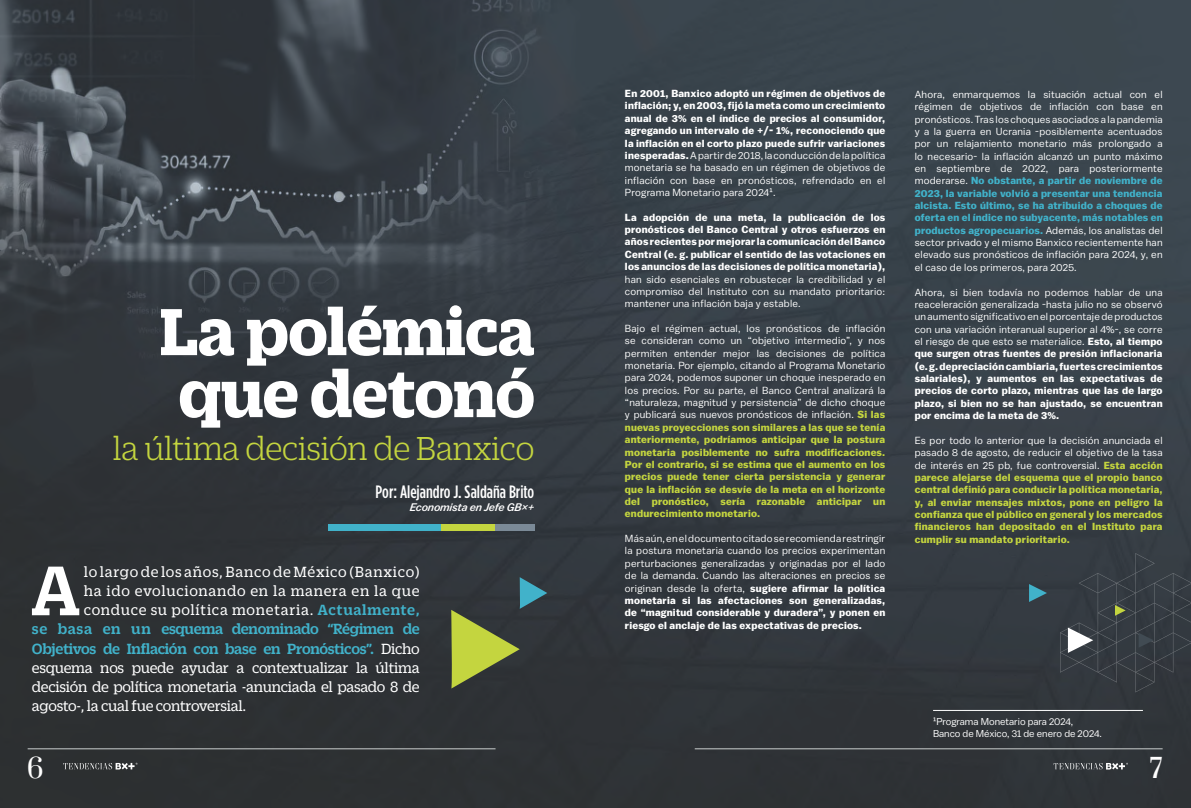
<style>
.page{position:relative;width:1191px;height:808px;background:#fff}
.page>*{position:absolute;margin:0;border:0;box-sizing:border-box;transform-origin:0 0}
.t1{font:500 76.1px "Duplicate Slab";color:#fff}
.t2{font:700 72px/62px "Duplicate Slab";letter-spacing:-.015em;color:#fff}
.t3{font:300 36px "Duplicate Slab";letter-spacing:-.01em;color:#c4d53f}
.t4{font:26px "Prata";color:#fff}
.t5{font:500 17.9px "Gotham Condensed";color:#fff}
.t6{font:16px "Duplicate Slab";letter-spacing:-.02em;color:#fff}
.t7{font:16px "Duplicate Slab";letter-spacing:.04em;color:#fff}
.t8{font:500 16px "Duplicate Slab";letter-spacing:-.02em;color:#41b2ca}
.t9{font:italic 500 11px "Balto";letter-spacing:-.005em;color:#fff}
.t10{font:10.3px/12.4px "Balto";letter-spacing:.02em;color:#fff;text-align:justify}
.t11{font:700 10.3px/12.4px "Balto";letter-spacing:.02em;color:#fff;text-align:justify}
.t12{font:700 10.3px/12.4px "Balto";letter-spacing:.02em;color:#c4d53f;text-align:justify}
.t13{font:10px/12px "Balto";color:#fff}
.s1{font-weight:500;color:#41b2ca}
.s2{font-weight:400;color:#fff}
.s3{font-weight:400}
.s4{font-weight:700;color:#c4d53f}
.s5{font-weight:700}
.s6{font-weight:700;color:#41b2ca}
</style>
<div class="page">
<img style="left:0;top:0;width:1191px;height:808px">
<hr style="left:694px;top:748px;width:468px;height:1px;background:#cacece">
<hr style="left:28px;top:748px;width:467px;height:1px;background:#cacece">
<svg style="left:63px;top:763px;width:74px;height:6px"></svg>
<svg style="left:1053px;top:763px;width:75px;height:6px"></svg>
<div style="left:328px;top:524px;width:113px;height:7px;background:#41b2ca"></div>
<div style="left:441px;top:524px;width:55px;height:7px;background:#c4d53f"></div>
<div style="left:496px;top:524px;width:39px;height:7px;background:#7b8a97"></div>
<svg style="left:1029px;top:584px;width:18px;height:18px"></svg>
<hr style="left:933px;top:710px;width:210px;height:1px;background:#fff">
<svg style="left:1060px;top:553px;width:131px;height:139px;background:#3a4045"></svg>
<svg style="left:451px;top:577px;width:96px;height:113px;background:#556040"></svg>
<h2 class="t2" style="left:160px;top:295px;width:377px">La polémica que detonó</h2>
<h3 class="t3" style="left:113px;top:426px;width:423px">la última decisión de Banxico</h3>
<h3 class="t5" style="left:375px;top:481px;width:160px">Por: Alejandro J. Saldaña Brito</h3>
<p class="t9" style="left:410px;top:500px;width:127px">Economista en Jefe GB×+</p>
<h1 class="t1" style="left:30px;top:540px;width:52px">A</h1>
<h3 class="t7" style="left:84px;top:561px;width:337px">lo largo de los años, Banco de México (Banxico)</h3>
<h3 class="t7" style="left:84px;top:580px;width:337px">ha ido evolucionando en la manera en la que</h3>
<h3 class="t7" style="left:84px;top:600px;width:337px">conduce su política monetaria. <span class="s1">Actualmente,</span></h3>
<h3 class="t8" style="left:32px;top:619px;width:389px">se basa en un esquema denominado “Régimen de</h3>
<h3 class="t8" style="left:32px;top:638px;width:389px">Objetivos de Inflación con base en Pronósticos”. <span class="s2">Dicho</span></h3>
<h3 class="t6" style="left:32px;top:657px;width:389px">esquema nos puede ayudar a contextualizar la última</h3>
<h3 class="t6" style="left:32px;top:676px;width:389px">decisión de política monetaria -anunciada el pasado 8 de</h3>
<h3 class="t6" style="left:32px;top:696px;width:216px">agosto-, la cual fue controversial.</h3>
<p class="t11" style="left:625px;top:87px;width:262px">En 2001, Banxico adoptó un régimen de objetivos de inflación; y, en 2003, fijó la meta como un crecimiento anual de 3% en el índice de precios al consumidor, agregando un intervalo de +/- 1%, reconociendo que la inflación en el corto plazo puede sufrir variaciones inesperadas. <span class="s3">A partir de 2018, la conducción de la política monetaria se ha basado en un régimen de objetivos de inflación con base en pronósticos, refrendado en el Programa Monetario para 20241.</span></p>
<p class="t11" style="left:625px;top:211px;width:262px">La adopción de una meta, la publicación de los pronósticos del Banco Central y otros esfuerzos en años recientes por mejorar la comunicación del Banco Central (e. g. publicar el sentido de las votaciones en los anuncios de las decisiones de política monetaria),</p>
<p class="t10" style="left:625px;top:272px;width:262px">han sido esenciales en robustecer la credibilidad y el compromiso del Instituto con su mandato prioritario: mantener una inflación baja y estable.</p>
<p class="t10" style="left:625px;top:322px;width:262px">Bajo el régimen actual, los pronósticos de inflación se consideran como un “objetivo intermedio”, y nos permiten entender mejor las decisiones de política monetaria. Por ejemplo, citando al Programa Monetario para 2024, podemos suponer un choque inesperado en los precios. Por su parte, el Banco Central analizará la “naturaleza, magnitud y persistencia” de dicho choque y publicará sus nuevos pronósticos de inflación. <span class="s4">Si las nuevas proyecciones son similares a las que se tenía anteriormente, podríamos anticipar que la postura monetaria posiblemente no sufra modificaciones.<br>Por el contrario, si se estima que el aumento en los precios puede tener cierta persistencia y generar que la inflación se desvíe de la meta en el horizonte del pronóstico, sería razonable anticipar un endurecimiento monetario.</span></p>
<p class="t10" style="left:625px;top:532px;width:262px">Más aún, en el documento citado se recomienda restringir la postura monetaria cuando los precios experimentan perturbaciones generalizadas y originadas por el lado de la demanda. Cuando las alteraciones en precios se originan desde la oferta, <span class="s5">sugiere afirmar la política monetaria si las afectaciones son generalizadas, de “magnitud considerable y duradera”, y ponen en riesgo el anclaje de las expectativas de precios.</span></p>
<p class="t10" style="left:914px;top:88px;width:249px">Ahora, enmarquemos la situación actual con el régimen de objetivos de inflación con base en pronósticos. Tras los choques asociados a la pandemia y a la guerra en Ucrania -posiblemente acentuados por un relajamiento monetario más prolongado a lo necesario- la inflación alcanzó un punto máximo en septiembre de 2022, para posteriormente moderarse. <span class="s6">No obstante, a partir de noviembre de 2023, la variable volvió a presentar una tendencia alcista. Esto último, se ha atribuido a choques de oferta en el índice no subyacente, más notables en productos agropecuarios.</span> Además, los analistas del sector privado y el mismo Banxico recientemente han elevado sus pronósticos de inflación para 2024, y, en el caso de los primeros, para 2025.</p>
<p class="t11" style="left:914px;top:286px;width:249px"><span class="s3">Ahora, si bien todavía no podemos hablar de una reaceleración generalizada -hasta julio no se observó un aumento significativo en el porcentaje de productos con una variación interanual superior al 4%-, se corre el riesgo de que esto se materialice.</span> Esto, al tiempo que surgen otras fuentes de presión inflacionaria (e. g. depreciación cambiaria, fuertes crecimientos salariales), y aumentos en las expectativas de precios de corto plazo, mientras que las de largo plazo, si bien no se han ajustado, se encuentran por encima de la meta de 3%.</p>
<p class="t12" style="left:914px;top:434px;width:249px"><span class="s2">Es por todo lo anterior que la decisión anunciada el pasado 8 de agosto, de reducir el objetivo de la tasa de interés en 25 pb, fue controversial.</span> Esta acción parece alejarse del esquema que el propio banco central definió para conducir la política monetaria, y, al enviar mensajes mixtos, pone en peligro la confianza que el público en general y los mercados financieros han depositado en el Instituto para cumplir su mandato prioritario.</p>
<p class="t13" style="left:933px;top:715px;width:170px">1Programa Monetario para 2024,<br>Banco de México, 31 de enero de 2024.</p>
<h3 class="t4" style="left:27px;top:747px;width:18px">6</h3>
<h3 class="t4" style="left:1149px;top:747px;width:14px">7</h3>
</div>
